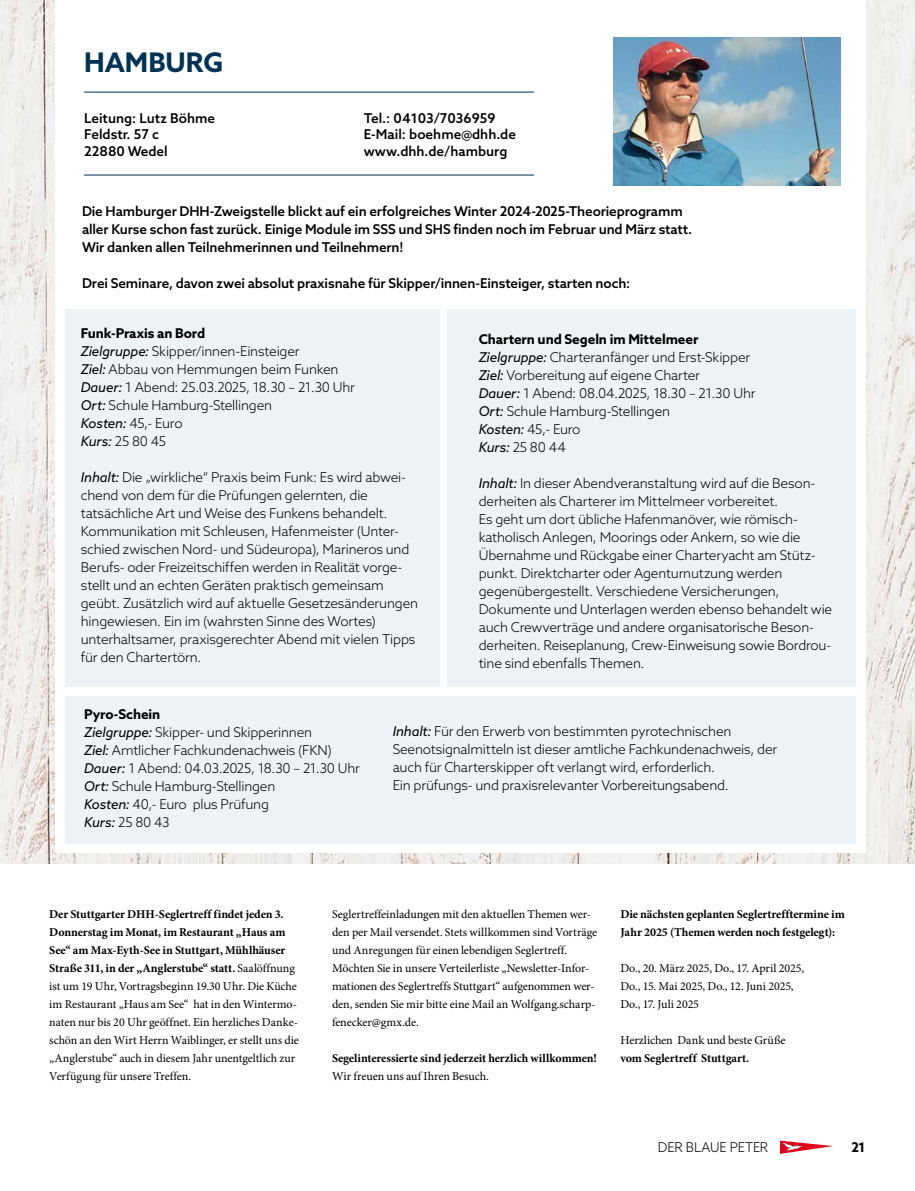
<style>
.page{position:relative;width:915px;height:1191px;background:#fff}
.page>*{position:absolute;margin:0;border:0;box-sizing:border-box;transform-origin:0 0}
.t1{font:700 27px "Azo Sans";color:#003256}
.t2{font:300 13.5px/18px "Azo Sans";letter-spacing:-.015em;color:#000}
.t3{font:500 13.5px/16.5px "Azo Sans";letter-spacing:-.01em;color:#000}
.t4{font:700 13.5px "Azo Sans";color:#000}
.t5{font:12px/18px "Minion Pro";letter-spacing:-.005em;color:#000}
.t6{font:700 12px/18px "Minion Pro";letter-spacing:-.01em;color:#000}
.s1{font-weight:700}
.s2{font-weight:400;font-style:italic}
</style>
<div class="page">
<img style="left:0;top:0;width:914px;height:864px">
<div style="left:55px;top:0;width:810px;height:852px;background:#fff"></div>
<div style="left:446px;top:309px;width:409px;height:378px;background:#ecf2f5"></div>
<div style="left:65px;top:309px;width:375px;height:378px;background:#ecf2f5"></div>
<div style="left:65px;top:696px;width:790px;height:147px;background:#ecf2f5"></div>
<hr style="left:84px;top:92px;width:450px;height:1px;background:#003256">
<hr style="left:84px;top:175px;width:450px;height:1px;background:#003256">
<img style="left:613px;top:38px;width:227px;height:148px">
<svg style="left:780px;top:1140px;width:52px;height:13px"></svg>
<h1 class="t1" style="left:84px;top:44px;width:141px">HAMBURG</h1>
<p class="t3" style="left:84px;top:109px;width:132px">Leitung: Lutz Böhme<br>Feldstr. 57 c<br>22880 Wedel</p>
<p class="t3" style="left:363px;top:109px;width:154px">Tel.: 04103/7036959<br>E-Mail: boehme@dhh.de www.dhh.de/hamburg</p>
<p class="t3" style="left:82px;top:202px;width:611px;line-height:18px">Die Hamburger DHH-Zweigstelle blickt auf ein erfolgreiches Winter 2024-2025-Theorieprogramm aller Kurse schon fast zurück. Einige Module im SSS und SHS finden noch im Februar und März statt.<br>Wir danken allen Teilnehmerinnen und Teilnehmern!</p>
<p class="t3" style="left:82px;top:274px;width:549px">Drei Seminare, davon zwei absolut praxisnahe für Skipper/innen-Einsteiger, starten noch:</p>
<p class="t2" style="left:81px;top:324px;width:275px"><span class="s1">Funk-Praxis an Bord<br></span><span class="s2">Zielgruppe:</span> Skipper/innen-Einsteiger<br><span class="s2">Ziel:</span> Abbau von Hemmungen beim Funken<br><span class="s2">Dauer:</span> 1 Abend: 25.03.2025, 18.30 – 21.30 Uhr<br><span class="s2">Ort:</span> Schule Hamburg-Stellingen<br><span class="s2">Kosten:</span> 45,- Euro<br><span class="s2">Kurs:</span> 25 80 45</p>
<p class="t2" style="left:81px;top:468px;width:339px"><span class="s2">Inhalt:</span> Die „wirkliche“ Praxis beim Funk: Es wird abwei&shy;chend von dem für die Prüfungen gelernten, die tatsächliche Art und Weise des Funkens behandelt.<br>Kommunikation mit Schleusen, Hafenmeister (Unter&shy;schied zwischen Nord- und Südeuropa), Marineros und Berufs- oder Freizeitschiffen werden in Realität vorge&shy;stellt und an echten Geräten praktisch gemeinsam geübt. Zusätzlich wird auf aktuelle Gesetzesänderungen hingewiesen. Ein im (wahrsten Sinne des Wortes) unterhaltsamer, praxisgerechter Abend mit vielen Tipps für den Chartertörn.</p>
<p class="t2" style="left:478px;top:329px;width:278px"><span class="s1">Chartern und Segeln im Mittelmeer<br></span><span class="s2">Zielgruppe:</span> Charteranfänger und Erst-Skipper<br><span class="s2">Ziel:</span> Vorbereitung auf eigene Charter<br><span class="s2">Dauer:</span> 1 Abend: 08.04.2025, 18.30 – 21.30 Uhr<br><span class="s2">Ort:</span> Schule Hamburg-Stellingen<br><span class="s2">Kosten:</span> 45,- Euro<br><span class="s2">Kurs:</span> 25 80 44</p>
<p class="t2" style="left:478px;top:473px;width:355px"><span class="s2">Inhalt:</span> In dieser Abendveranstaltung wird auf die Beson&shy;derheiten als Charterer im Mittelmeer vorbereitet.<br>Es geht um dort übliche Hafenmanöver, wie römisch&shy;katholisch Anlegen, Moorings oder Ankern, so wie die Übernahme und Rückgabe einer Charteryacht am Stütz&shy;punkt. Direktcharter oder Agenturnutzung werden gegenübergestellt. Verschiedene Versicherungen, Dokumente und Unterlagen werden ebenso behandelt wie auch Crewverträge und andere organisatorische Beson&shy;derheiten. Reiseplanung, Crew-Einweisung sowie Bordrou&shy;tine sind ebenfalls Themen.</p>
<p class="t2" style="left:84px;top:705px;width:277px"><span class="s1">Pyro-Schein<br></span><span class="s2">Zielgruppe:</span> Skipper- und Skipperinnen<br><span class="s2">Ziel:</span> Amtlicher Fachkundenachweis (FKN)<br><span class="s2">Dauer:</span> 1 Abend: 04.03.2025, 18.30 – 21.30 Uhr<br><span class="s2">Ort:</span> Schule Hamburg-Stellingen<br><span class="s2">Kosten:</span> 40,- Euro plus Prüfung<br><span class="s2">Kurs:</span> 25 80 43</p>
<p class="t2" style="left:392px;top:722px;width:386px"><span class="s2">Inhalt:</span> Für den Erwerb von bestimmten pyrotechnischen Seenotsignalmitteln ist dieser amtliche Fachkundenachweis, der auch für Charterskipper oft verlangt wird, erforderlich.<br>Ein prüfungs- und praxisrelevanter Vorbereitungsabend.</p>
<p class="t5" style="left:332px;top:905px;width:266px">Seglertreffeinladungen mit den aktuellen Themen wer&shy;den per Mail versendet. Stets willkommen sind Vorträge und Anregungen für einen lebendigen Seglertreff.<br>Möchten Sie in unsere Verteilerliste „Newsletter-Infor&shy;mationen des Seglertreffs Stuttgart“ aufgenommen wer&shy;den, senden Sie mir bitte eine Mail an Wolfgang.scharp&shy;fenecker@gmx.de.</p>
<p class="t6" style="left:332px;top:1049px;width:266px">Segelinteressierte sind jederzeit herzlich willkommen!</p>
<p class="t5" style="left:332px;top:1067px;width:158px">Wir freuen uns auf Ihren Besuch.</p>
<p class="t5" style="left:49px;top:905px;width:251px"><span class="s1">Der Stuttgarter DHH-Seglertreff findet jeden 3.<br>Donnerstag im Monat, im Restaurant „Haus am See“ am Max-Eyth-See in Stuttgart, Mühlhäuser Straße 311, in der „Anglerstube“ statt.</span> Saalöffnung ist um 19 Uhr, Vortragsbeginn 19.30 Uhr. Die Küche im Restaurant „Haus am See“ hat in den Wintermo&shy;naten nur bis 20 Uhr geöffnet. Ein herzliches Danke&shy;schön an den Wirt Herrn Waiblinger, er stellt uns die „Anglerstube“ auch in diesem Jahr unentgeltlich zur Verfügung für unsere Treffen.</p>
<p class="t6" style="left:620px;top:905px;width:226px">Die nächsten geplanten Seglertrefftermine im<br>Jahr 2025 (Themen werden noch festgelegt):</p>
<p class="t5" style="left:620px;top:959px;width:185px">Do., 20. März 2025, Do., 17. April 2025,<br>Do., 15. Mai 2025, Do., 12. Juni 2025,<br>Do., 17. Juli 2025</p>
<p class="t5" style="left:620px;top:1031px;width:167px">Herzlichen Dank und beste Grüße</p>
<p class="t6" style="left:620px;top:1049px;width:130px">vom Seglertreff Stuttgart.</p>
<p class="t2" style="left:657px;top:1138px;width:112px">DER BLAUE PETER</p>
<p class="t4" style="left:851px;top:1138px;width:15px">21</p>
</div>
